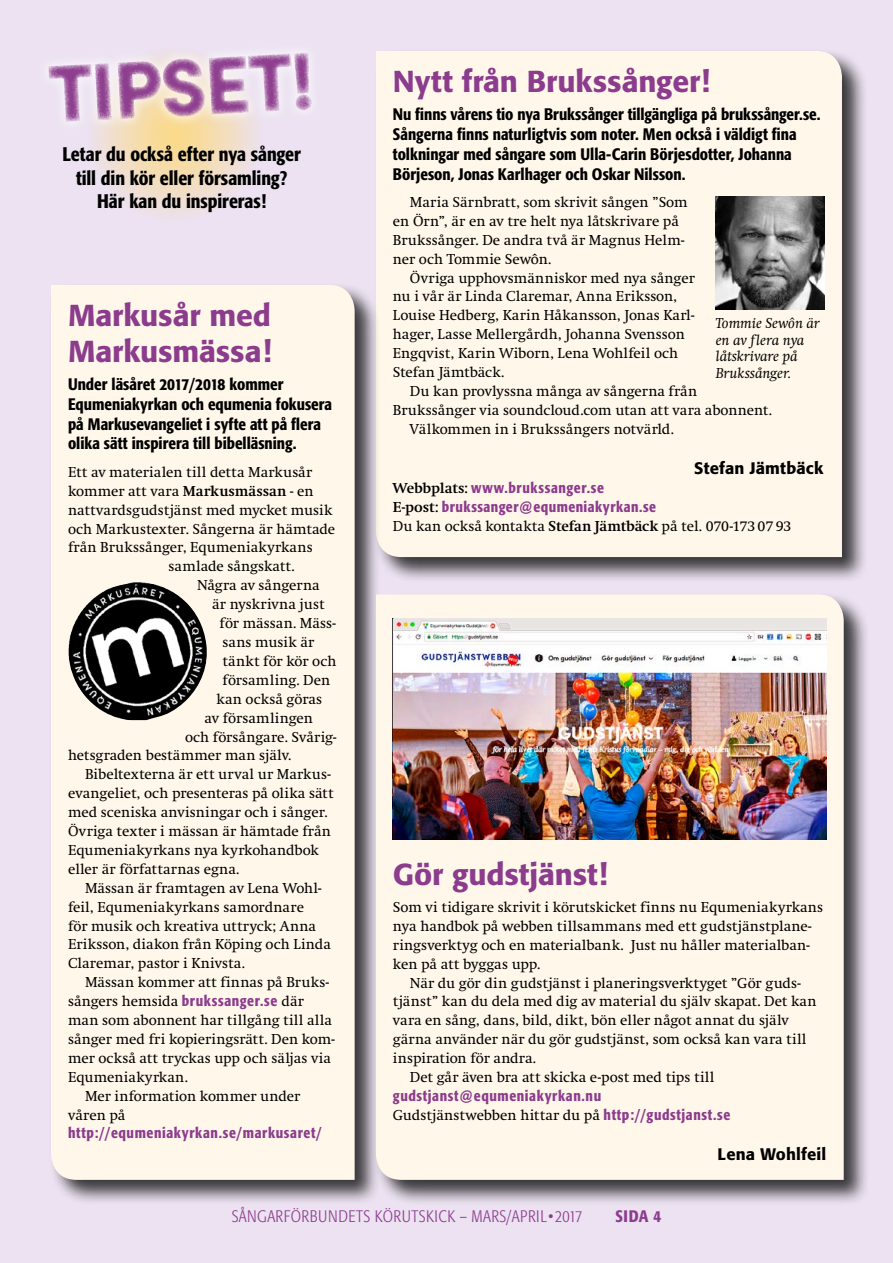
<style>
.page{position:relative;width:893px;height:1263px;background:#ece2f1}
.page>*{position:absolute;margin:0;border:0;box-sizing:border-box;transform-origin:0 0}
.t1{font:700 78px "Sofia Pro";color:#8c3c8d}
.t2{font:500 30px/36px "Formata";color:#8c3c8d}
.t3{font:500 condensed 19.5px/23.4px "Formata";letter-spacing:-.005em;color:#000;text-align:center}
.t4{font:500 condensed 16.5px/19.8px "Formata";color:#000}
.t5{font:300 condensed 16.5px "Formata";letter-spacing:.03em;color:#8c3c8d}
.t6{font:500 16.5px "Formata";letter-spacing:.01em;color:#000}
.t7{font:500 condensed 16.5px "Formata";color:#8c3c8d}
.t8{font:15px/18.9px "Swift EF";color:#000}
.t9{font:500 condensed 15px/18.9px "Formata";letter-spacing:.04em;color:#8c3c8d}
.t10{font:italic 15px/16.5px "Swift EF";letter-spacing:-.01em;color:#000}
.s1{font-weight:700}
.s2{font-family:"Formata";font-weight:500;font-stretch:condensed;color:#8c3c8d}
.s3{font-family:"Swift EF";font-weight:700;font-stretch:normal;color:#000}
</style>
<div class="page">
<svg style="left:88px;top:47px;width:173px;height:174px;background:#f1dec7"></svg>
<svg style="left:36px;top:39px;width:288px;height:98px;background:#ebdce1"></svg>
<div style="left:374px;top:49px;width:494px;height:534px;background:#000;opacity:.75"></div>
<div style="left:376px;top:51px;width:466px;height:506px;background:#fff8ea"></div>
<div style="left:49px;top:283px;width:332px;height:923px;background:#000;opacity:.75"></div>
<div style="left:51px;top:285px;width:304px;height:895px;background:#fff8ea"></div>
<div style="left:374px;top:593px;width:496px;height:613px;background:#000;opacity:.75"></div>
<div style="left:376px;top:594px;width:468px;height:586px;background:#fff8ea"></div>
<img style="left:393px;top:619px;width:434px;height:220px">
<img style="left:716px;top:196px;width:109px;height:113px">
<img style="left:65px;top:582px;width:144px;height:138px">
<h1 class="t1" style="left:46px;top:35px;width:266px;rotate:-3deg">TIPSET!</h1>
<h3 class="t3" style="left:62px;top:142px;width:240px">Letar du också efter nya sånger till din kör eller församling?<br>Här kan du inspireras!</h3>
<h2 class="t2" style="left:68px;top:297px;width:205px">Markusår med<br>Markusmässa!</h2>
<p class="t4" style="left:68px;top:374px;width:266px">Under läsåret 2017/2018 kommer Equmeniakyrkan och equmenia fokusera på Markusevangeliet i syfte att på flera olika sätt inspirera till bibelläsning.</p>
<p class="t8" style="left:68px;top:463px;width:246px">Ett av materialen till detta Markusår</p>
<p class="t8" style="left:68px;top:482px;width:247px">kommer att vara <span class="s1">Markusmässan</span> - en</p>
<p class="t8" style="left:68px;top:501px;width:266px">nattvardsgudstjänst med mycket musik</p>
<p class="t8" style="left:68px;top:519px;width:269px">och Markustexter. Sångerna är hämtade</p>
<p class="t8" style="left:68px;top:538px;width:246px">från Brukssånger, Equmeniakyrkans</p>
<p class="t8" style="left:169px;top:557px;width:128px">samlade sångskatt.</p>
<p class="t8" style="left:197px;top:576px;width:124px">Några av sångerna</p>
<p class="t8" style="left:212px;top:595px;width:114px">är nyskrivna just</p>
<p class="t8" style="left:220px;top:614px;width:118px">för mässan. Mäs -</p>
<p class="t8" style="left:223px;top:633px;width:93px">sans musik är</p>
<p class="t8" style="left:223px;top:652px;width:116px">tänkt för kör och</p>
<p class="t8" style="left:223px;top:671px;width:109px">församling. Den</p>
<p class="t8" style="left:217px;top:690px;width:107px">kan också göras</p>
<p class="t8" style="left:205px;top:708px;width:110px">av församlingen</p>
<p class="t8" style="left:185px;top:727px;width:153px">och försångare. Svårig-</p>
<p class="t8" style="left:68px;top:746px;width:225px">hetsgraden bestämmer man själv.</p>
<p class="t8" style="left:85px;top:765px;width:247px">Bibeltexterna är ett urval ur Markus-</p>
<p class="t8" style="left:68px;top:784px;width:267px">evangeliet, och presenteras på olika sätt</p>
<p class="t8" style="left:68px;top:803px;width:261px">med sceniska anvisningar och i sånger.</p>
<p class="t8" style="left:68px;top:822px;width:264px">Övriga texter i mässan är hämtade från</p>
<p class="t8" style="left:68px;top:841px;width:252px">Equmeniakyrkans nya kyrkohandbok</p>
<p class="t8" style="left:68px;top:860px;width:173px">eller är författarnas egna.</p>
<p class="t8" style="left:85px;top:879px;width:238px">Mässan är framtagen av Lena Wohl-</p>
<p class="t8" style="left:68px;top:897px;width:237px">feil, Equmeniakyrkans samordnare</p>
<p class="t8" style="left:68px;top:916px;width:250px">för musik och kreativa uttryck; Anna</p>
<p class="t8" style="left:68px;top:935px;width:264px">Eriksson, diakon från Köping och Linda</p>
<p class="t8" style="left:68px;top:954px;width:178px">Claremar, pastor i Knivsta.</p>
<p class="t8" style="left:85px;top:973px;width:245px">Mässan kommer att finnas på Bruks-</p>
<p class="t8" style="left:68px;top:992px;width:237px">sångers hemsida <span class="s2">brukssanger.se</span> där</p>
<p class="t8" style="left:68px;top:1011px;width:265px">man som abonnent har tillgång till alla</p>
<p class="t8" style="left:68px;top:1030px;width:268px">sånger med fri kopieringsrätt. Den kom-</p>
<p class="t8" style="left:68px;top:1049px;width:265px">mer också att tryckas upp och säljas via</p>
<p class="t8" style="left:68px;top:1068px;width:121px">Equmeniakyrkan.</p>
<p class="t8" style="left:85px;top:1086px;width:217px">Mer information kommer under</p>
<p class="t8" style="left:68px;top:1105px;width:59px">våren på</p>
<p class="t9" style="left:68px;top:1124px;width:255px">http://equmeniakyrkan.se/markusaret/</p>
<h2 class="t2" style="left:393px;top:63px;width:318px">Nytt från Brukssånger!</h2>
<p class="t4" style="left:393px;top:104px;width:429px">Nu finns vårens tio nya Brukssånger tillgängliga på brukssånger.se.<br>Sångerna finns naturligtvis som noter. Men också i väldigt fina tolkningar med sångare som Ulla-Carin Börjesdotter, Johanna Börjeson, Jonas Karlhager och Oskar Nilsson.</p>
<p class="t8" style="left:393px;top:193px;width:296px;text-indent:17px">Maria Särnbratt, som skrivit sången ”Som en Örn”, är en av tre helt nya låtskrivare på Brukssånger. De andra två är Magnus Helm&shy;ner och Tommie Sewôn.</p>
<p class="t8" style="left:393px;top:269px;width:304px;text-indent:17px">Övriga upphovsmänniskor med nya sånger nu i vår är Linda Claremar, Anna Eriksson, Louise Hedberg, Karin Håkansson, Jonas Karl&shy;hager, Lasse Mellergårdh, Johanna Svensson Engqvist, Karin Wiborn, Lena Wohlfeil och Stefan Jämtbäck.</p>
<p class="t8" style="left:410px;top:382px;width:289px">Du kan provlyssna många av sångerna från</p>
<p class="t8" style="left:393px;top:401px;width:381px">Brukssånger via soundcloud.com utan att vara abonnent.</p>
<p class="t8" style="left:410px;top:420px;width:266px">Välkommen in i Brukssångers notvärld.</p>
<p class="t6" style="left:694px;top:458px;width:131px">Stefan Jämtbäck</p>
<p class="t9" style="left:393px;top:478px;width:265px"><span class="s3">Webbplats:</span> www.brukssanger.se<br><span class="s3">E-post:</span> brukssanger@equmeniakyrkan.se</p>
<p class="t8" style="left:393px;top:517px;width:400px">Du kan också kontakta <span class="s1">Stefan Jämtbäck</span> på tel. 070-173 07 93</p>
<p class="t10" style="left:716px;top:315px;width:105px">Tommie Sewôn är en av flera nya låtskrivare på<br>Brukssånger.</p>
<h2 class="t2" style="left:393px;top:856px;width:216px">Gör gudstjänst!</h2>
<p class="t8" style="left:393px;top:898px;width:432px">Som vi tidigare skrivit i körutskicket finns nu Equmeniakyrkans</p>
<p class="t8" style="left:393px;top:917px;width:420px">nya handbok på webben tillsammans med ett gudstjänstplane-</p>
<p class="t8" style="left:393px;top:936px;width:418px">ringsverktyg och en materialbank. Just nu håller materialban-</p>
<p class="t8" style="left:393px;top:954px;width:149px">ken på att byggas upp.</p>
<p class="t8" style="left:410px;top:973px;width:392px">När du gör din gudstjänst i planeringsverktyget ”Gör guds-</p>
<p class="t8" style="left:393px;top:992px;width:425px">tjänst” kan du dela med dig av material du själv skapat. Det kan</p>
<p class="t8" style="left:393px;top:1011px;width:397px">vara en sång, dans, bild, dikt, bön eller något annat du själv</p>
<p class="t8" style="left:393px;top:1030px;width:415px">gärna använder när du gör gudstjänst, som också kan vara till</p>
<p class="t8" style="left:393px;top:1049px;width:145px">inspiration för andra.</p>
<p class="t8" style="left:410px;top:1068px;width:306px">Det går även bra att skicka e-post med tips till</p>
<p class="t9" style="left:393px;top:1086px;width:210px">gudstjanst@equmeniakyrkan.nu</p>
<p class="t8" style="left:393px;top:1106px;width:339px">Gudstjänstwebben hittar du på <span class="s2">http://gudstjanst.se</span></p>
<p class="t6" style="left:717px;top:1144px;width:110px">Lena Wohlfeil</p>
<p class="t5" style="left:232px;top:1206px;width:352px">SÅNGARFÖRBUNDETS KÖRUTSKICK – MARS/APRI L• 2017</p>
<p class="t7" style="left:615px;top:1206px;width:47px">SIDA 4</p>
</div>
